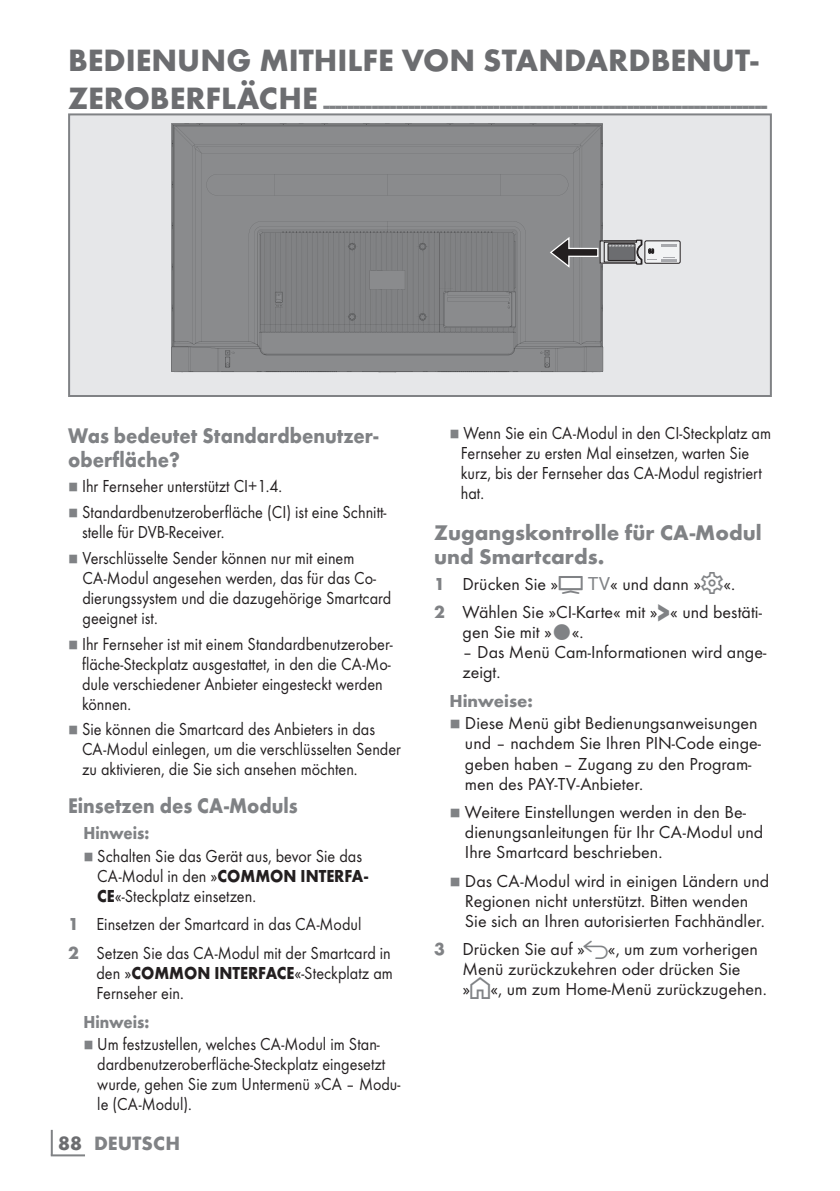
<style>
.page{position:relative;width:840px;height:1191px;background:#fff}
.page>*{position:absolute;margin:0;border:0;box-sizing:border-box;transform-origin:0 0}
.t1{font:700 32px "Futura TOT";color:#6c6d70}
.t2{font:700 24px "Futura TOT";color:#808285}
.t3{font:700 22px/24px "Futura TOT";color:#808285;scale:.9 1}
.t4{font:700 22px/24px "Futura TOT";color:#808285}
.t5{font:700 20px "Futura TOT";color:#808285}
.t6{font:18px/20px "Futura TOT Boo";color:#231f20;scale:.9 1}
.t7{font:18px/20px "Futura TOT Boo";color:#231f20}
.t8{font:700 18px "Futura TOT";color:#808285;scale:.9 1}
.t9{font:700 18px "Futura TOT";color:#808285}
.t10{font:8px "Grund Son Se";color:#808285;scale:.9 1}
.t11{font:8px "Grund Son Se";color:#808285}
.s1{font-size:32px;color:#6c6d70}
.s2{font-family:"Futura TOT";font-weight:700}
.s3{font-family:"Futura TOT";font-weight:700;color:#808285}
.s4{color:#6c6d70}
.s5{font-family:"Arcelik TS9 Android";font-size:32px;color:#808285}
.s6{font-family:"Roboto";color:#808285}
.s7{font-family:"Arcelik TS9 Android";font-size:24px;color:#808285}
.s8{font-family:"Futura TOT";font-weight:700;font-size:27.2px;color:#808285}
.s9{font-family:"Arcelik TS9 Android";font-size:20px;color:#808285}
</style>
<div class="page">
<hr style="left:51px;top:1129px;width:2px;height:26px;background:#808285">
<hr style="left:51px;top:1154px;width:34px;height:2px;background:#808285">
<div style="left:69px;top:114px;width:701px;height:282px;background:#e6e7e9"></div>
<svg style="left:172px;top:124px;width:29px;height:2px"></svg>
<svg style="left:171px;top:126px;width:431px;height:99px;background:#88898b"></svg>
<svg style="left:644px;top:241px;width:35px;height:22px"></svg>
<div style="left:644px;top:241px;width:35px;height:22px;border:1px solid #231f20;border-radius:2px"></div>
<svg style="left:171px;top:225px;width:505px;height:147px;background:#909092"></svg>
<div style="left:68px;top:113px;width:703px;height:284px;border:2px solid #808285"></div>
<h1 class="t1" style="left:68px;top:40px;width:691px">BEDIENUNG MITHILFE VON STANDARDBENUT-</h1>
<h2 class="t2" style="left:68px;top:90px;width:700px"><span class="s1">ZEROBERFLÄCHE</span>--------------------------------------------------------------------------</h2>
<p class="t3" style="left:68px;top:423px;width:346px">Was bedeutet Standardbenutzer&shy;oberfläche?</p>
<p class="t10" style="left:68px;top:483px;width:13px">7</p>
<p class="t6" style="left:82px;top:476px;width:224px">Ihr Fernseher unterstützt CI+1.4.</p>
<p class="t10" style="left:68px;top:509px;width:13px">7</p>
<p class="t6" style="left:82px;top:502px;width:339px">Standardbenutzeroberfläche (CI) ist eine Schnitt&shy;stelle für DVB-Receiver.</p>
<p class="t10" style="left:68px;top:554px;width:13px">7</p>
<p class="t6" style="left:82px;top:547px;width:344px">Verschlüsselte Sender können nur mit einem CA-Modul angesehen werden, das für das Co&shy;dierungssystem und die dazugehörige Smartcard geeignet ist.</p>
<p class="t10" style="left:68px;top:640px;width:13px">7</p>
<p class="t6" style="left:82px;top:633px;width:346px">Ihr Fernseher ist mit einem Standardbenutzerober&shy;fläche-Steckplatz ausgestattet, in den die CA-Mo&shy;dule verschiedener Anbieter eingesteckt werden können.</p>
<p class="t10" style="left:68px;top:726px;width:13px">7</p>
<p class="t6" style="left:82px;top:719px;width:356px">Sie können die Smartcard des Anbieters in das<br>CA-Modul einlegen, um die verschlüsselten Sender zu aktivieren, die Sie sich ansehen möchten.</p>
<p class="t3" style="left:68px;top:793px;width:256px">Einsetzen des CA-Moduls</p>
<p class="t8" style="left:83px;top:822px;width:75px">Hinweis:</p>
<p class="t10" style="left:83px;top:852px;width:13px">7</p>
<p class="t6" style="left:97px;top:845px;width:302px">Schalten Sie das Gerät aus, bevor Sie das<br>CA-Modul in den »<span class="s2">COMMON INTERFA-<br>CE</span>«-Steckplatz einsetzen.</p>
<p class="t6" style="left:68px;top:910px;width:360px;line-height:28.6px"><span class="s3">1</span> Einsetzen der Smartcard in das CA-Modul<br><span class="s3">2</span> Setzen Sie das CA-Modul mit der Smartcard in</p>
<p class="t6" style="left:96px;top:963px;width:331px">den »<span class="s2">COMMON INTERFACE</span>«-Steckplatz am<br>Fernseher ein.</p>
<p class="t8" style="left:83px;top:1010px;width:75px">Hinweis:</p>
<p class="t10" style="left:83px;top:1041px;width:13px">7</p>
<p class="t6" style="left:97px;top:1034px;width:338px">Um festzustellen, welches CA-Modul im Stan&shy;dardbenutzeroberfläche-Steckplatz eingesetzt wurde, gehen Sie zum Untermenü »CA – Modu&shy;le (CA-Modul).</p>
<p class="t5" style="left:58px;top:1131px;width:123px"><span class="s4">88</span> DEUTSCH</p>
<p class="t10" style="left:449px;top:429px;width:13px">7</p>
<p class="t6" style="left:460px;top:423px;width:346px">Wenn Sie ein CA-Modul in den CI-Steckplatz am Fernseher zu ersten Mal einsetzen, warten Sie kurz, bis der Fernseher das CA-Modul registriert hat.</p>
<p class="t4" style="left:434px;top:520px;width:329px">Zugangskontrolle für CA-Modul und Smartcards.</p>
<p class="t7" style="left:434px;top:569px;width:329px;line-height:28.6px"><span class="s3">1</span> Drücken Sie »<span class="s5">H</span> <span class="s6">TV</span>« und dann »<span class="s7">S</span>«.<br><span class="s3">2</span> Wählen Sie »CI-Karte« mit »<span class="s8">&gt;</span>« und bestäti-</p>
<p class="t7" style="left:462px;top:622px;width:122px">gen Sie mit » «.</p>
<p class="t7" style="left:462px;top:642px;width:305px">– Das Menü Cam-Informationen wird ange&shy;zeigt.</p>
<p class="t9" style="left:449px;top:689px;width:85px">Hinweise:</p>
<p class="t11" style="left:449px;top:720px;width:13px">7</p>
<p class="t7" style="left:464px;top:713px;width:297px">Diese Menü gibt Bedienungsanweisungen und – nachdem Sie Ihren PIN-Code einge&shy;geben haben – Zugang zu den Program&shy;men des PAY-TV-Anbieter.</p>
<p class="t11" style="left:449px;top:808px;width:13px">7</p>
<p class="t7" style="left:464px;top:802px;width:300px">Weitere Einstellungen werden in den Be&shy;dienungsanleitungen für Ihr CA-Modul und<br>Ihre Smartcard beschrieben.</p>
<p class="t11" style="left:449px;top:877px;width:13px">7</p>
<p class="t7" style="left:464px;top:870px;width:306px">Das CA-Modul wird in einigen Ländern und<br>Regionen nicht unterstützt. Bitten wenden<br>Sie sich an Ihren autorisierten Fachhändler.</p>
<p class="t7" style="left:462px;top:939px;width:305px;text-indent:-28px"><span class="s3">3</span> Drücken Sie auf » <span class="s9">r</span>«, um zum vorherigen<br>Menü zurückzukehren oder drücken Sie »<span class="s7">T</span>«, um zum Home-Menü zurückzugehen.</p>
</div>
